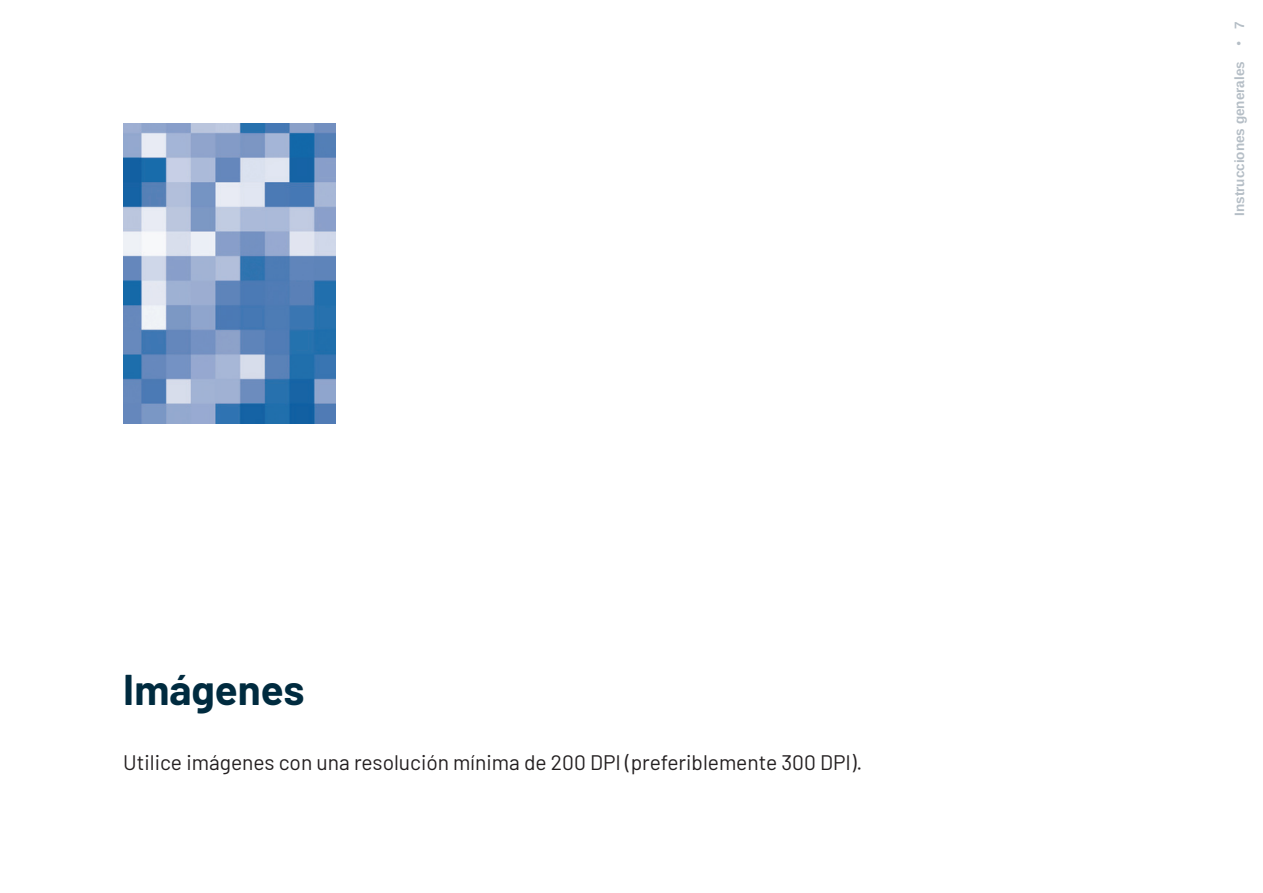
<style>
.page{position:relative;width:1263px;height:893px;background:#fff}
.page>*{position:absolute;margin:0;border:0;box-sizing:border-box;transform-origin:0 0}
.t1{font:700 42px "Barlow";color:#002b3f}
.t2{font:21px "Barlow";color:#231f20}
.t3{font:700 13.5px "Arimo";color:#b5bec6}
</style>
<div class="page">
<img style="left:123px;top:123px;width:213px;height:301px">
<h1 class="t1" style="left:123px;top:659px;width:183px">Imágenes</h1>
<p class="t2" style="left:123px;top:747px;width:741px">Utilice imágenes con una resolución mínima de 200 DPI (preferiblemente 300 DPI).</p>
<p class="t3" style="left:1230px;top:216px;width:196px;rotate:-90deg">Instrucciones generales <sup>•</sup> 7</p>
</div>
